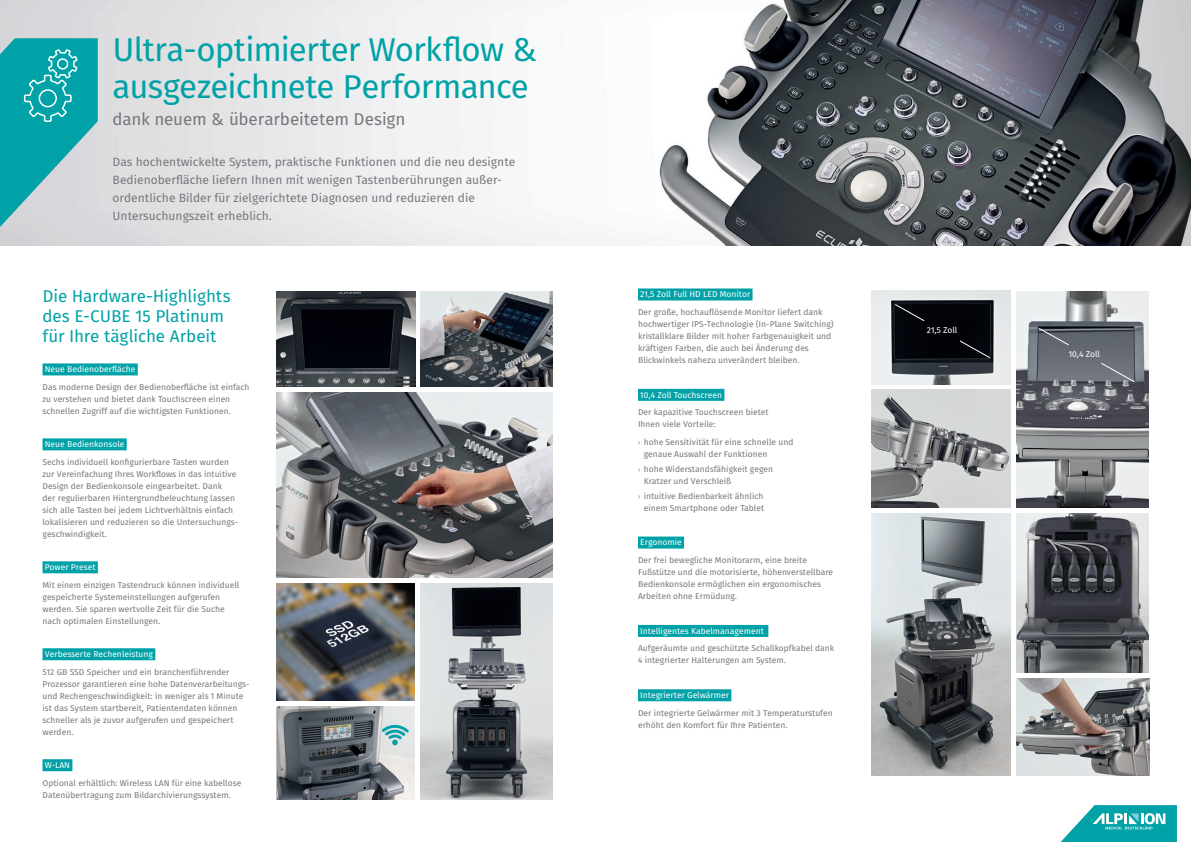
<style>
.page{position:relative;width:1191px;height:842px;background:#fff}
.page>*{position:absolute;margin:0;border:0;box-sizing:border-box;transform-origin:0 0}
.t1{font:33px/37px "Fira Sans OT";letter-spacing:-.025em;color:#00a2a7}
.t2{font:17px/20px "Fira Sans OT";letter-spacing:-.005em;color:#00a2a7}
.t3{font:17px "Fira Sans OT";letter-spacing:-.01em;color:#76787b}
.t4{font:12px/18px "Fira Sans OT";color:#76787b}
.t5{font:8.5px/12px "Fira Sans OT";color:#76787b}
.t6{font:8.5px "Fira Sans OT";color:#fff}
.s1{font-family:"Myriad Pro"}
</style>
<div class="page">
<svg style="left:1060px;top:805px;width:117px;height:37px"></svg>
<img style="left:0;top:0;width:1191px;height:246px">
<div style="left:638px;top:288px;width:114px;height:12px;background:#00a2a7"></div>
<div style="left:638px;top:389px;width:86px;height:12px;background:#00a2a7"></div>
<div style="left:638px;top:536px;width:46px;height:12px;background:#00a2a7"></div>
<div style="left:638px;top:625px;width:130px;height:12px;background:#00a2a7"></div>
<div style="left:638px;top:689px;width:93px;height:12px;background:#00a2a7"></div>
<img style="left:1016px;top:292px;width:132px;height:216px">
<img style="left:872px;top:291px;width:138px;height:93px">
<img style="left:277px;top:707px;width:137px;height:92px">
<img style="left:872px;top:514px;width:138px;height:262px">
<img style="left:1016px;top:678px;width:133px;height:98px">
<img style="left:872px;top:390px;width:138px;height:118px">
<img style="left:1016px;top:514px;width:132px;height:159px">
<img style="left:276px;top:292px;width:139px;height:95px">
<img style="left:421px;top:292px;width:132px;height:95px">
<img style="left:276px;top:393px;width:277px;height:185px">
<img style="left:276px;top:583px;width:139px;height:118px">
<img style="left:421px;top:583px;width:132px;height:216px">
<svg style="left:894px;top:304px;width:31px;height:17px"></svg>
<svg style="left:959px;top:340px;width:31px;height:18px"></svg>
<svg style="left:1038px;top:328px;width:31px;height:18px"></svg>
<svg style="left:1100px;top:362px;width:35px;height:21px"></svg>
<svg style="left:382px;top:725px;width:27px;height:20px"></svg>
<div style="left:43px;top:363px;width:95px;height:12px;background:#00a2a7"></div>
<div style="left:43px;top:438px;width:84px;height:12px;background:#00a2a7"></div>
<div style="left:43px;top:561px;width:55px;height:12px;background:#00a2a7"></div>
<div style="left:43px;top:648px;width:112px;height:12px;background:#00a2a7"></div>
<div style="left:43px;top:759px;width:29px;height:12px;background:#00a2a7"></div>
<svg style="left:0;top:38px;width:98px;height:189px;background:#45b3b8"></svg>
<h1 class="t1" style="left:112px;top:34px;width:427px">Ultra-optimierter Workflow &amp; ausgezeichnete Performance</h1>
<h2 class="t3" style="left:113px;top:107px;width:294px">dank neuem &amp; überarbeitetem Design</h2>
<p class="t4" style="left:113px;top:154px;width:404px">Das hochentwickelte System, praktische Funktionen und die neu designte Bedienoberfläche liefern Ihnen mit wenigen Tastenberührungen außer&shy;ordentliche Bilder für zielgerichtete Diagnosen und reduzieren die Untersuchungszeit erheblich.</p>
<h2 class="t2" style="left:43px;top:288px;width:190px">Die Hardware-Highlights des E-CUBE 15 Platinum für Ihre tägliche Arbeit</h2>
<p class="t6" style="left:45px;top:363px;width:92px">Neue Bedienoberfläche</p>
<p class="t5" style="left:43px;top:381px;width:208px">Das moderne Design der Bedienoberfläche ist einfach zu verstehen und bietet dank Touchscreen einen schnellen Zugriff auf die wichtigsten Funktionen.</p>
<p class="t6" style="left:45px;top:438px;width:81px">Neue Bedienkonsole</p>
<p class="t5" style="left:43px;top:456px;width:197px">Sechs individuell konfigurierbare Tasten wurden zur Vereinfachung Ihres Workflows in das intuitive Design der Bedienkonsole eingearbeitet. Dank<br>der regulierbaren Hintergrundbeleuchtung lassen sich alle Tasten bei jedem Lichtverhältnis einfach lokalisieren und reduzieren so die Untersuchungs&shy;geschwindigkeit.</p>
<p class="t6" style="left:45px;top:561px;width:52px">Power Preset</p>
<p class="t5" style="left:43px;top:579px;width:198px">Mit einem einzigen Tastendruck können individuell gespeicherte Systemeinstellungen aufgerufen werden. Sie sparen wertvolle Zeit für die Suche nach optimalen Einstellungen.</p>
<p class="t6" style="left:45px;top:648px;width:110px">Verbesserte Rechenleistung</p>
<p class="t5" style="left:43px;top:666px;width:207px">512 GB SSD Speicher und ein branchenführender Prozessor garantieren eine hohe Datenverarbeitungs&shy;und Rechengeschwindigkeit: in weniger als 1 Minute ist das System startbereit, Patientendaten können schneller als je zuvor aufgerufen und gespeichert werden.</p>
<p class="t6" style="left:45px;top:759px;width:27px">W-LAN</p>
<p class="t5" style="left:43px;top:777px;width:200px">Optional erhältlich: Wireless LAN für eine kabellose<br>Datenübertragung zum Bildarchivierungssystem.</p>
<p class="t6" style="left:640px;top:288px;width:111px">21,5 Zoll Full HD LED Monitor</p>
<p class="t5" style="left:638px;top:307px;width:197px">Der große, hochauflösende Monitor liefert dank hochwertiger IPS-Technologie (In-Plane Switching) kristallklare Bilder mit hoher Farbgenauigkeit und kräftigen Farben, die auch bei Änderung des Blickwinkels nahezu unverändert bleiben.</p>
<p class="t6" style="left:640px;top:389px;width:83px">10,4 Zoll Touchscreen</p>
<p class="t5" style="left:638px;top:407px;width:132px">Der kapazitive Touchscreen bietet<br>Ihnen viele Vorteile:</p>
<p class="t5" style="left:643px;top:437px;width:151px;text-indent:-6px"><span class="s1">›</span> hohe Sensitivität für eine schnelle und genaue Auswahl der Funktionen</p>
<p class="t5" style="left:643px;top:463px;width:131px;text-indent:-6px"><span class="s1">›</span> hohe Widerstandsfähigkeit gegen<br>Kratzer und Verschleiß</p>
<p class="t5" style="left:638px;top:490px;width:128px;text-align:right"><span class="s1">›</span> intuitive Bedienbarkeit ähnlich einem Smartphone oder Tablet</p>
<p class="t6" style="left:640px;top:536px;width:43px">Ergonomie</p>
<p class="t5" style="left:638px;top:555px;width:197px">Der frei bewegliche Monitorarm, eine breite Fußstütze und die motorisierte, höhenverstellbare Bedienkonsole ermöglichen ein ergonomisches Arbeiten ohne Ermüdung.</p>
<p class="t6" style="left:640px;top:625px;width:125px">Intelligentes Kabelmanagement</p>
<p class="t5" style="left:638px;top:643px;width:198px">Aufgeräumte und geschützte Schallkopfkabel dank<br>4 integrierter Halterungen am System.</p>
<p class="t6" style="left:640px;top:689px;width:90px">Integrierter Gelwärmer</p>
<p class="t5" style="left:638px;top:707px;width:196px">Der integrierte Gelwärmer mit 3 Temperaturstufen erhöht den Komfort für Ihre Patienten.</p>
<p class="t6" style="left:926px;top:324px;width:32px">21,5 Zoll</p>
<p class="t6" style="left:1068px;top:348px;width:33px">10,4 Zoll</p>
</div>
